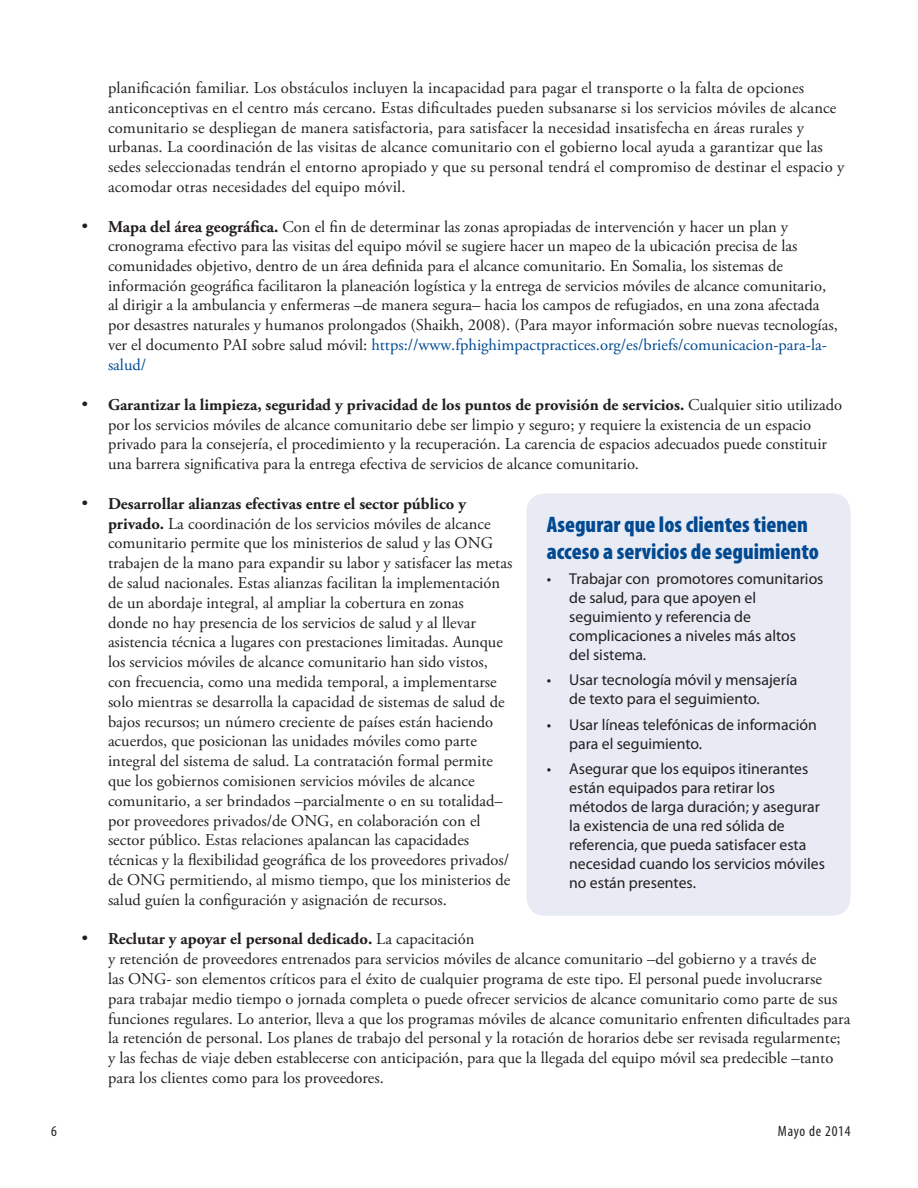
<style>
.page{position:relative;width:918px;height:1188px;background:#fff}
.page>*{position:absolute;margin:0;border:0;box-sizing:border-box;transform-origin:0 0}
.t1{font:900 condensed 22.5px/27px "Myriad Pro";color:#014990}
.t2{font:16.5px/19.8px "Adobe Garamond Pro";color:#231f20}
.t3{font:15.75px/18.9px "Myriad Pro";color:#231f20}
.t4{font:condensed 15px "Myriad Pro";letter-spacing:.05em;color:#231f20}
.s1{font-weight:700}
.s2{color:#014990}
</style>
<div class="page">
<div style="left:526px;top:494px;width:324px;height:422px;background:#e8eaf4;border-radius:18px"></div>
<p class="t2" style="left:108px;top:78px;width:738px">planificación familiar. Los obstáculos incluyen la incapacidad para pagar el transporte o la falta de opciones anticonceptivas en el centro más cercano. Estas dificultades pueden subsanarse si los servicios móviles de alcance comunitario se despliegan de manera satisfactoria, para satisfacer la necesidad insatisfecha en áreas rurales y urbanas. La coordinación de las visitas de alcance comunitario con el gobierno local ayuda a garantizar que las sedes seleccionadas tendrán el entorno apropiado y que su personal tendrá el compromiso de destinar el espacio y acomodar otras necesidades del equipo móvil.</p>
<p class="t2" style="left:108px;top:217px;width:731px;text-indent:-27px">• <span class="s1">Mapa del área geográfica.</span> Con el fin de determinar las zonas apropiadas de intervención y hacer un plan y cronograma efectivo para las visitas del equipo móvil se sugiere hacer un mapeo de la ubicación precisa de las comunidades objetivo, dentro de un área definida para el alcance comunitario. En Somalia, los sistemas de información geográfica facilitaron la planeación logística y la entrega de servicios móviles de alcance comunitario, al dirigir a la ambulancia y enfermeras –de manera segura– hacia los campos de refugiados, en una zona afectada por desastres naturales y humanos prolongados (Shaikh, 2008). (Para mayor información sobre nuevas tecnologías, ver el documento PAI sobre salud móvil: <span class="s2">https://www.fphighimpactpractices.org/es/briefs/comunicacion-para-la&shy;salud/</span></p>
<p class="t2" style="left:108px;top:395px;width:736px;text-indent:-27px">• <span class="s1">Garantizar la limpieza, seguridad y privacidad de los puntos de provisión de servicios.</span> Cualquier sitio utilizado por los servicios móviles de alcance comunitario debe ser limpio y seguro; y requiere la existencia de un espacio privado para la consejería, el procedimiento y la recuperación. La carencia de espacios adecuados puede constituir una barrera significativa para la entrega efectiva de servicios de alcance comunitario.</p>
<p class="t2" style="left:108px;top:494px;width:406px;text-indent:-27px">• <span class="s1">Desarrollar alianzas efectivas entre el sector público y privado.</span> La coordinación de los servicios móviles de alcance comunitario permite que los ministerios de salud y las ONG trabajen de la mano para expandir su labor y satisfacer las metas de salud nacionales. Estas alianzas facilitan la implementación de un abordaje integral, al ampliar la cobertura en zonas<br>donde no hay presencia de los servicios de salud y al llevar asistencia técnica a lugares con prestaciones limitadas. Aunque los servicios móviles de alcance comunitario han sido vistos, con frecuencia, como una medida temporal, a implementarse solo mientras se desarrolla la capacidad de sistemas de salud de bajos recursos; un número creciente de países están haciendo acuerdos, que posicionan las unidades móviles como parte integral del sistema de salud. La contratación formal permite que los gobiernos comisionen servicios móviles de alcance comunitario, a ser brindados –parcialmente o en su totalidad– por proveedores privados/de ONG, en colaboración con el sector público. Estas relaciones apalancan las capacidades técnicas y la flexibilidad geográfica de los proveedores privados/ de ONG permitiendo, al mismo tiempo, que los ministerios de salud guíen la configuración y asignación de recursos.</p>
<p class="t2" style="left:108px;top:930px;width:744px;text-indent:-27px">• <span class="s1">Reclutar y apoyar el personal dedicado.</span> La capacitación<br>y retención de proveedores entrenados para servicios móviles de alcance comunitario –del gobierno y a través de<br>las ONG- son elementos críticos para el éxito de cualquier programa de este tipo. El personal puede involucrarse para trabajar medio tiempo o jornada completa o puede ofrecer servicios de alcance comunitario como parte de sus funciones regulares. Lo anterior, lleva a que los programas móviles de alcance comunitario enfrenten dificultades para la retención de personal. Los planes de trabajo del personal y la rotación de horarios debe ser revisada regularmente; y las fechas de viaje deben establecerse con anticipación, para que la llegada del equipo móvil sea predecible –tanto para los clientes como para los proveedores.</p>
<h1 class="t1" style="left:547px;top:511px;width:274px">Asegurar que los clientes tienen acceso a servicios de seguimiento</h1>
<p class="t3" style="left:569px;top:570px;width:256px;text-indent:-23px">• Trabajar con promotores comunitarios de salud, para que apoyen el seguimiento y referencia de complicaciones a niveles más altos<br>del sistema.</p>
<p class="t3" style="left:569px;top:671px;width:230px;text-indent:-23px">• Usar tecnología móvil y mensajería de texto para el seguimiento.</p>
<p class="t3" style="left:569px;top:715px;width:249px;text-indent:-23px">• Usar líneas telefónicas de información para el seguimiento.</p>
<p class="t3" style="left:569px;top:760px;width:257px;text-indent:-23px">• Asegurar que los equipos itinerantes están equipados para retirar los métodos de larga duración; y asegurar la existencia de una red sólida de referencia, que pueda satisfacer esta necesidad cuando los servicios móviles no están presentes.</p>
<p class="t4" style="left:51px;top:1123px;width:7px">6</p>
<p class="t4" style="left:778px;top:1123px;width:74px">Mayo de 2014</p>
</div>
